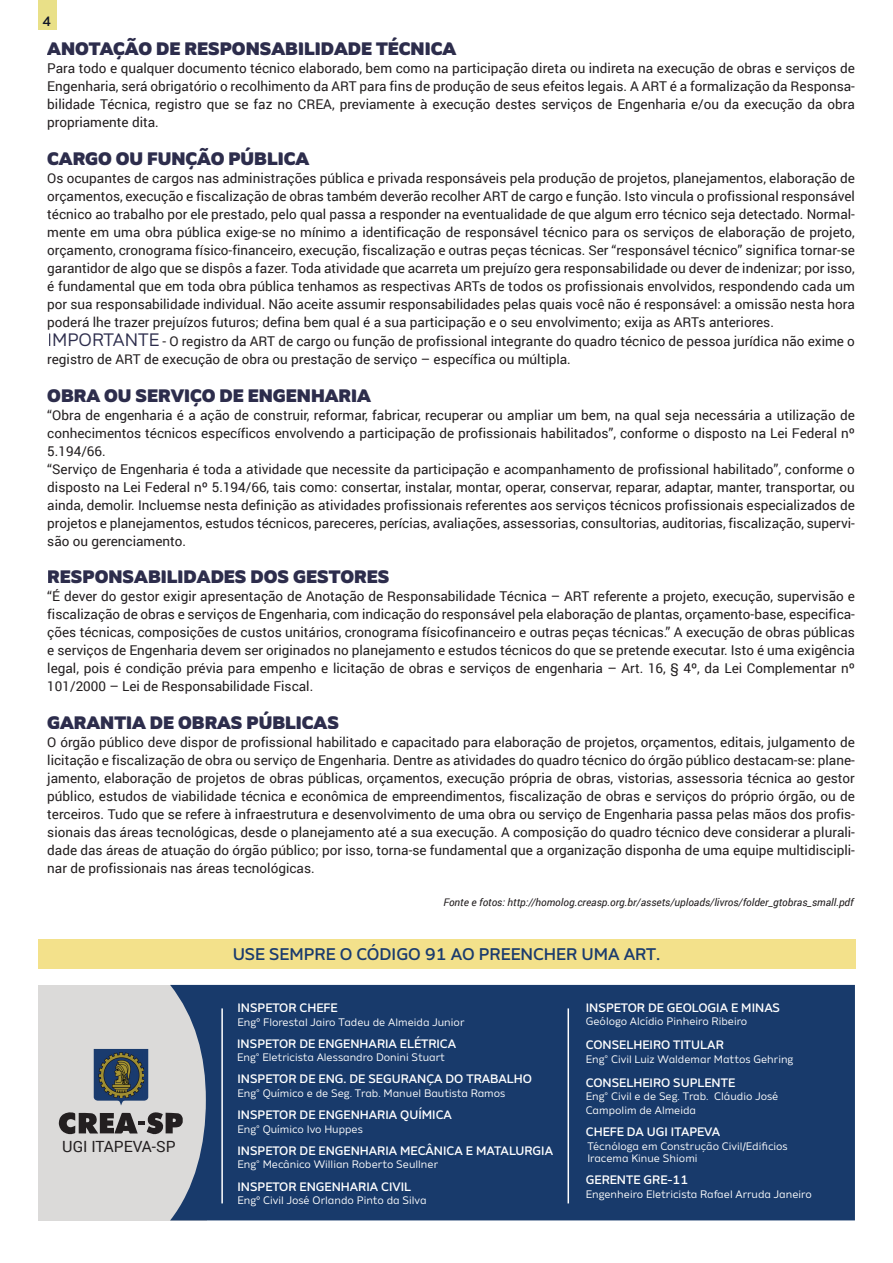
<style>
.page{position:relative;width:893px;height:1263px;background:#fff}
.page>*{position:absolute;margin:0;border:0;box-sizing:border-box;transform-origin:0 0}
.t1{font:18px "Amino Alt Regular 3";color:#2d2d4c}
.t2{font:16.8px "Amino Alt Regular 5";color:#1a3b6e}
.t3{font:15.45px "Roboto";color:#231f20}
.t4{font:13.5px/18px "Roboto";color:#231f20;text-align:justify}
.t5{font:13.5px "Amino Alt Regular 5";color:#0f1427}
.t6{font:12.3px "Amino Alt Regular 5";color:#fff}
.t7{font:10.95px/14px "Amino Alt Regular 2";color:#fff}
.t8{font:italic 10.5px "Roboto";color:#231f20}
.s1{font-family:"Amino Alt Regular 2";font-size:18px;color:#2d2d4c}
</style>
<div class="page">
<div style="left:38px;top:939px;width:817px;height:30px;background:#f3e18b"></div>
<div style="left:38px;top:985px;width:169px;height:235px;background:#dbdad9"></div>
<div style="left:170px;top:985px;width:685px;height:235px;background:#183a6b"></div>
<svg style="left:94px;top:1049px;width:54px;height:56px"></svg>
<img style="left:98px;top:1052px;width:45px;height:45px">
<svg style="left:59px;top:1111px;width:124px;height:23px"></svg>
<hr style="left:568px;top:1008px;width:1px;height:195px;background:#fff">
<hr style="left:221px;top:1008px;width:2px;height:195px;background:#fff">
<div style="left:38px;top:0;width:19px;height:29px;background:#e9e088"></div>
<p class="t5" style="left:43px;top:13px;width:10px">4</p>
<h1 class="t1" style="left:47px;top:37px;width:410px">ANOTAÇÃO DE RESPONSABILIDADE TÉCNICA</h1>
<p class="t4" style="left:47px;top:59px;width:809px">Para todo e qualquer documento técnico elaborado, bem como na participação direta ou indireta na execução de obras e serviços de Engenharia, será obrigatório o recolhimento da ART para fins de produção de seus efeitos legais. A ART é a formalização da Responsa&shy;bilidade Técnica, registro que se faz no CREA, previamente à execução destes serviços de Engenharia e/ou da execução da obra propriamente dita.</p>
<h1 class="t1" style="left:47px;top:147px;width:263px">CARGO OU FUNÇÃO PÚBLICA</h1>
<p class="t4" style="left:47px;top:168px;width:809px">Os ocupantes de cargos nas administrações pública e privada responsáveis pela produção de projetos, planejamentos, elaboração de orçamentos, execução e fiscalização de obras também deverão recolher ART de cargo e função. Isto vincula o profissional responsável técnico ao trabalho por ele prestado, pelo qual passa a responder na eventualidade de que algum erro técnico seja detectado. Normal&shy;mente em uma obra pública exige-se no mínimo a identificação de responsável técnico para os serviços de elaboração de projeto, orçamento, cronograma físico-financeiro, execução, fiscalização e outras peças técnicas. Ser “responsável técnico” significa tornar-se garantidor de algo que se dispôs a fazer. Toda atividade que acarreta um prejuízo gera responsabilidade ou dever de indenizar; por isso, é fundamental que em toda obra pública tenhamos as respectivas ARTs de todos os profissionais envolvidos, respondendo cada um por sua responsabilidade individual. Não aceite assumir responsabilidades pelas quais você não é responsável: a omissão nesta hora poderá lhe trazer prejuízos futuros; defina bem qual é a sua participação e o seu envolvimento; exija as ARTs anteriores.</p>
<p class="t4" style="left:47px;top:332px;width:809px"><span class="s1">IMPORTANTE</span> - O registro da ART de cargo ou função de profissional integrante do quadro técnico de pessoa jurídica não exime o registro de ART de execução de obra ou prestação de serviço – específica ou múltipla.</p>
<h1 class="t1" style="left:47px;top:384px;width:325px">OBRA OU SERVIÇO DE ENGENHARIA</h1>
<p class="t4" style="left:47px;top:405px;width:809px;text-align:left">“Obra de engenharia é a ação de construir, reformar, fabricar, recuperar ou ampliar um bem, na qual seja necessária a utilização de conhecimentos técnicos específicos envolvendo a participação de profissionais habilitados”, conforme o disposto na Lei Federal nº 5.194/66.<br>“Serviço de Engenharia é toda a atividade que necessite da participação e acompanhamento de profissional habilitado”, conforme o disposto na Lei Federal nº 5.194/66, tais como: consertar, instalar, montar, operar, conservar, reparar, adaptar, manter, transportar, ou ainda, demolir. Incluemse nesta definição as atividades profissionais referentes aos serviços técnicos profissionais especializados de projetos e planejamentos, estudos técnicos, pareceres, perícias, avaliações, assessorias, consultorias, auditorias, fiscalização, supervi&shy;são ou gerenciamento.</p>
<h1 class="t1" style="left:47px;top:565px;width:344px">RESPONSABILIDADES DOS GESTORES</h1>
<p class="t4" style="left:47px;top:587px;width:809px">“É dever do gestor exigir apresentação de Anotação de Responsabilidade Técnica – ART referente a projeto, execução, supervisão e fiscalização de obras e serviços de Engenharia, com indicação do responsável pela elaboração de plantas, orçamento-base, especifica&shy;ções técnicas, composições de custos unitários, cronograma físicofinanceiro e outras peças técnicas.” A execução de obras públicas e serviços de Engenharia devem ser originados no planejamento e estudos técnicos do que se pretende executar. Isto é uma exigência legal, pois é condição prévia para empenho e licitação de obras e serviços de engenharia – Art. 16, § 4º, da Lei Complementar nº 101/2000 – Lei de Responsabilidade Fiscal.</p>
<h1 class="t1" style="left:47px;top:711px;width:293px">GARANTIA DE OBRAS PÚBLICAS</h1>
<p class="t4" style="left:47px;top:732px;width:809px">O órgão público deve dispor de profissional habilitado e capacitado para elaboração de projetos, orçamentos, editais, julgamento de licitação e fiscalização de obra ou serviço de Engenharia. Dentre as atividades do quadro técnico do órgão público destacam-se: plane&shy;jamento, elaboração de projetos de obras públicas, orçamentos, execução própria de obras, vistorias, assessoria técnica ao gestor público, estudos de viabilidade técnica e econômica de empreendimentos, fiscalização de obras e serviços do próprio órgão, ou de terceiros. Tudo que se refere à infraestrutura e desenvolvimento de uma obra ou serviço de Engenharia passa pelas mãos dos profis&shy;sionais das áreas tecnológicas, desde o planejamento até a sua execução. A composição do quadro técnico deve considerar a plurali&shy;dade das áreas de atuação do órgão público; por isso, torna-se fundamental que a organização disponha de uma equipe multidiscipli&shy;nar de profissionais nas áreas tecnológicas.</p>
<p class="t8" style="left:443px;top:895px;width:412px">Fonte e fotos: http://homolog.creasp.org.br/assets/uploads/livros/folder_gtobras_small.pdf</p>
<p class="t3" style="left:62px;top:1136px;width:115px">UGI ITAPEVA-SP</p>
<p class="t2" style="left:233px;top:943px;width:429px">USE SEMPRE O CÓDIGO 91 AO PREENCHER UMA ART.</p>
<p class="t6" style="left:237px;top:1000px;width:102px">INSPETOR CHEFE</p>
<p class="t6" style="left:237px;top:1036px;width:220px">INSPETOR DE ENGENHARIA ELÉTRICA</p>
<p class="t6" style="left:237px;top:1071px;width:296px">INSPETOR DE ENG. DE SEGURANÇA DO TRABALHO</p>
<p class="t6" style="left:237px;top:1107px;width:216px">INSPETOR DE ENGENHARIA QUÍMICA</p>
<p class="t6" style="left:237px;top:1143px;width:317px">INSPETOR DE ENGENHARIA MECÂNICA E MATALURGIA</p>
<p class="t7" style="left:237px;top:1015px;width:228px">Engº Florestal Jairo Tadeu de Almeida Junior</p>
<p class="t7" style="left:237px;top:1050px;width:209px">Eng° Eletricista Alessandro Donini Stuart</p>
<p class="t7" style="left:237px;top:1086px;width:269px">Eng° Químico e de Seg. Trab. Manuel Bautista Ramos</p>
<p class="t7" style="left:237px;top:1122px;width:127px">Eng° Químico Ivo Huppes</p>
<p class="t7" style="left:237px;top:1157px;width:202px">Eng° Mecânico Willian Roberto Seullner</p>
<p class="t6" style="left:237px;top:1179px;width:175px">INSPETOR ENGENHARIA CIVIL</p>
<p class="t7" style="left:237px;top:1193px;width:191px">Engº Civil José Orlando Pinto da Silva</p>
<p class="t6" style="left:586px;top:1000px;width:196px">INSPETOR DE GEOLOGIA E MINAS</p>
<p class="t7" style="left:586px;top:1014px;width:163px">Geólogo Alcídio Pinheiro Ribeiro</p>
<p class="t6" style="left:586px;top:1037px;width:139px">CONSELHEIRO TITULAR</p>
<p class="t7" style="left:586px;top:1052px;width:209px">Eng° Civil Luiz Waldemar Mattos Gehring</p>
<p class="t6" style="left:586px;top:1075px;width:151px">CONSELHEIRO SUPLENTE</p>
<p class="t7" style="left:586px;top:1089px;width:194px">Eng° Civil e de Seg. Trab. Cláudio José<br>Campolim de Almeida</p>
<p class="t6" style="left:586px;top:1124px;width:136px">CHEFE DA UGI ITAPEVA</p>
<p class="t7" style="left:587px;top:1140px;width:202px;line-height:12px">Técnóloga em Construção Civil/Edificios<br>Iracema Kinue Shiomi</p>
<p class="t6" style="left:586px;top:1172px;width:104px">GERENTE GRE-11</p>
<p class="t7" style="left:586px;top:1187px;width:227px">Engenheiro Eletricista Rafael Arruda Janeiro</p>
</div>
